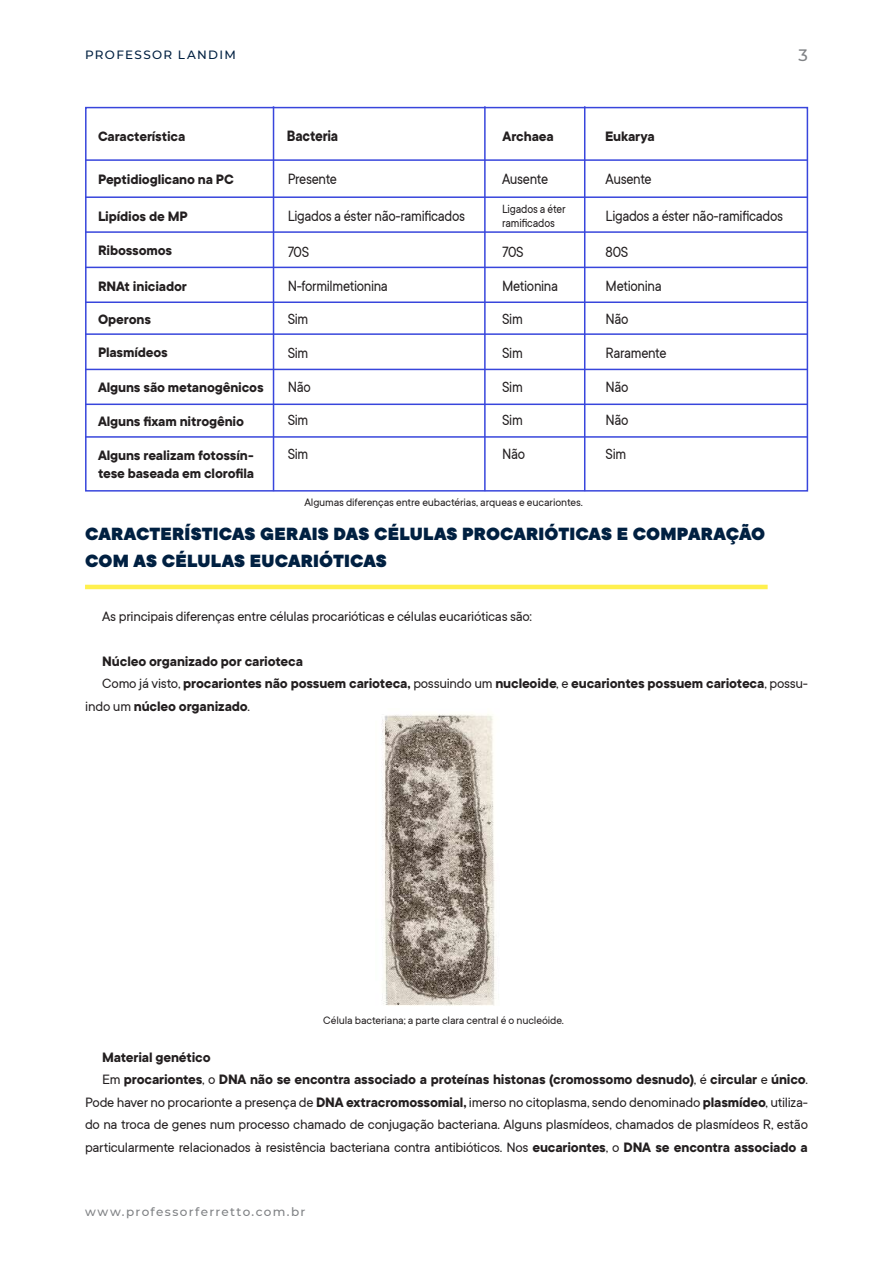
<style>
.page{position:relative;width:893px;height:1263px;background:#fff}
.page>*{position:absolute;margin:0;border:0;box-sizing:border-box;transform-origin:0 0}
.t1{font:900 19.5px/27px "TT Commons";letter-spacing:.005em;color:#002041}
.t2{font:16.5px "TT Commons";letter-spacing:-.02em;color:#231f20;scale:.91 1}
.t3{font:700 16.5px "TT Commons";letter-spacing:-.015em;color:#231f20;scale:.91 1}
.t4{font:500 16.5px "Montserrat";color:#808285}
.t5{font:700 15px/18px "TT Commons";letter-spacing:-.01em;color:#231f20}
.t6{font:15px "TT Commons";letter-spacing:-.015em;color:#231f20}
.t7{font:13.2px/13.5px "TT Commons";letter-spacing:-.01em;color:#231f20;scale:.91 1}
.t8{font:12px "TT Commons";letter-spacing:-.01em;color:#231f20}
.t9{font:500 12px "Montserrat";letter-spacing:.11em;color:#808285}
.t10{font:500 12px "Montserrat";letter-spacing:.11em;color:#002041}
.s1{font-weight:400}
.s2{font-weight:700}
</style>
<div class="page">
<hr style="left:85px;top:585px;width:683px;height:4px;background:#fff04e">
<div style="left:85px;top:107px;width:723px;height:385px;border:2px solid #3846dc"></div>
<hr style="left:85px;top:159px;width:723px;height:2px;background:#3846dc">
<hr style="left:85px;top:196px;width:723px;height:2px;background:#3846dc">
<hr style="left:85px;top:267px;width:723px;height:1px;background:#3846dc">
<hr style="left:85px;top:369px;width:723px;height:1px;background:#3846dc">
<hr style="left:85px;top:436px;width:723px;height:2px;background:#3846dc">
<hr style="left:85px;top:231px;width:723px;height:2px;background:#3846dc">
<hr style="left:85px;top:333px;width:723px;height:2px;background:#3846dc">
<hr style="left:85px;top:301px;width:723px;height:2px;background:#3846dc">
<hr style="left:85px;top:404px;width:723px;height:1px;background:#3846dc">
<hr style="left:273px;top:106px;width:1px;height:385px;background:#3846dc">
<hr style="left:484px;top:106px;width:2px;height:385px;background:#3846dc">
<hr style="left:584px;top:106px;width:1px;height:385px;background:#3846dc">
<img style="left:381px;top:714px;width:114px;height:292px">
<p class="t10" style="left:85px;top:46px;width:152px">PROFESSOR LANDIM</p>
<p class="t4" style="left:798px;top:44px;width:11px">3</p>
<p class="t5" style="left:98px;top:128px;width:89px">Característica</p>
<p class="t5" style="left:98px;top:171px;width:137px">Peptidioglicano na PC</p>
<p class="t5" style="left:98px;top:208px;width:91px">Lipídios de MP</p>
<p class="t5" style="left:98px;top:242px;width:76px">Ribossomos</p>
<p class="t5" style="left:98px;top:278px;width:90px">RNAt iniciador</p>
<p class="t5" style="left:98px;top:310px;width:55px">Operons</p>
<p class="t5" style="left:98px;top:344px;width:71px">Plasmídeos</p>
<p class="t5" style="left:98px;top:378px;width:167px">Alguns são metanogênicos</p>
<p class="t5" style="left:98px;top:413px;width:148px">Alguns fixam nitrogênio</p>
<p class="t5" style="left:98px;top:446px;width:158px">Alguns realizam fotossín&shy;tese baseada em clorofila</p>
<p class="t3" style="left:287px;top:127px;width:58px">Bacteria</p>
<p class="t5" style="left:503px;top:128px;width:53px">Archaea</p>
<p class="t5" style="left:605px;top:128px;width:51px">Eukarya</p>
<p class="t2" style="left:288px;top:170px;width:56px">Presente</p>
<p class="t2" style="left:502px;top:170px;width:52px">Ausente</p>
<p class="t2" style="left:606px;top:170px;width:52px">Ausente</p>
<p class="t2" style="left:288px;top:207px;width:196px">Ligados a éster não-ramificados</p>
<p class="t2" style="left:606px;top:207px;width:196px">Ligados a éster não-ramificados</p>
<p class="t7" style="left:502px;top:203px;width:71px">Ligados a éter ramificados</p>
<p class="t2" style="left:288px;top:242px;width:25px">70S</p>
<p class="t2" style="left:502px;top:242px;width:25px">70S</p>
<p class="t2" style="left:606px;top:242px;width:26px">80S</p>
<p class="t2" style="left:288px;top:277px;width:112px">N-formilmetionina</p>
<p class="t2" style="left:502px;top:277px;width:63px">Metionina</p>
<p class="t2" style="left:606px;top:277px;width:63px">Metionina</p>
<p class="t2" style="left:288px;top:310px;width:24px">Sim</p>
<p class="t2" style="left:502px;top:310px;width:24px">Sim</p>
<p class="t2" style="left:606px;top:310px;width:27px">Não</p>
<p class="t2" style="left:288px;top:344px;width:24px">Sim</p>
<p class="t2" style="left:502px;top:344px;width:24px">Sim</p>
<p class="t2" style="left:606px;top:344px;width:69px">Raramente</p>
<p class="t2" style="left:288px;top:377px;width:27px">Não</p>
<p class="t2" style="left:502px;top:377px;width:24px">Sim</p>
<p class="t2" style="left:606px;top:377px;width:27px">Não</p>
<p class="t2" style="left:288px;top:411px;width:24px">Sim</p>
<p class="t2" style="left:502px;top:411px;width:24px">Sim</p>
<p class="t2" style="left:606px;top:411px;width:27px">Não</p>
<p class="t2" style="left:288px;top:445px;width:24px">Sim</p>
<p class="t2" style="left:502px;top:445px;width:27px">Não</p>
<p class="t2" style="left:606px;top:445px;width:24px">Sim</p>
<p class="t8" style="left:304px;top:495px;width:280px">Algumas diferenças entre eubactérias, arqueas e eucariontes.</p>
<h1 class="t1" style="left:85px;top:521px;width:682px">CARACTERÍSTICAS GERAIS DAS CÉLULAS PROCARIÓTICAS E COMPARAÇÃO<br>COM AS CÉLULAS EUCARIÓTICAS</h1>
<p class="t6" style="left:102px;top:608px;width:431px">As principais diferenças entre células procarióticas e células eucarióticas são:</p>
<p class="t5" style="left:102px;top:652px;width:202px">Núcleo organizado por carioteca</p>
<p class="t5" style="left:102px;top:675px;width:707px"><span class="s1">Como já visto,</span> procariontes não possuem carioteca, <span class="s1">possuindo um</span> nucleoide<span class="s1">, e</span> eucariontes possuem carioteca<span class="s1">, possu-</span></p>
<p class="t5" style="left:85px;top:697px;width:166px"><span class="s1">indo um</span> núcleo organizado<span class="s1">.</span></p>
<p class="t8" style="left:323px;top:1014px;width:242px">Célula bacteriana; a parte clara central é o nucleóide.</p>
<p class="t5" style="left:102px;top:1048px;width:110px">Material genético</p>
<p class="t5" style="left:102px;top:1071px;width:707px"><span class="s1">Em</span> procariontes<span class="s1">, o</span> DNA não se encontra associado a proteínas histonas (cromossomo desnudo)<span class="s1">, é</span> circular <span class="s1">e</span> único<span class="s1">.</span></p>
<p class="t6" style="left:85px;top:1094px;width:724px">Pode haver no procarionte a presença de <span class="s2">DNA extracromossomial,</span> imerso no citoplasma, sendo denominado <span class="s2">plasmídeo</span>, utiliza-</p>
<p class="t6" style="left:85px;top:1116px;width:724px">do na troca de genes num processo chamado de conjugação bacteriana. Alguns plasmídeos, chamados de plasmídeos R, estão</p>
<p class="t6" style="left:85px;top:1139px;width:724px">particularmente relacionados à resistência bacteriana contra antibióticos. Nos <span class="s2">eucariontes</span>, o <span class="s2">DNA se encontra associado a</span></p>
<p class="t9" style="left:85px;top:1203px;width:222px">www.professorferretto.com.br</p>
</div>
